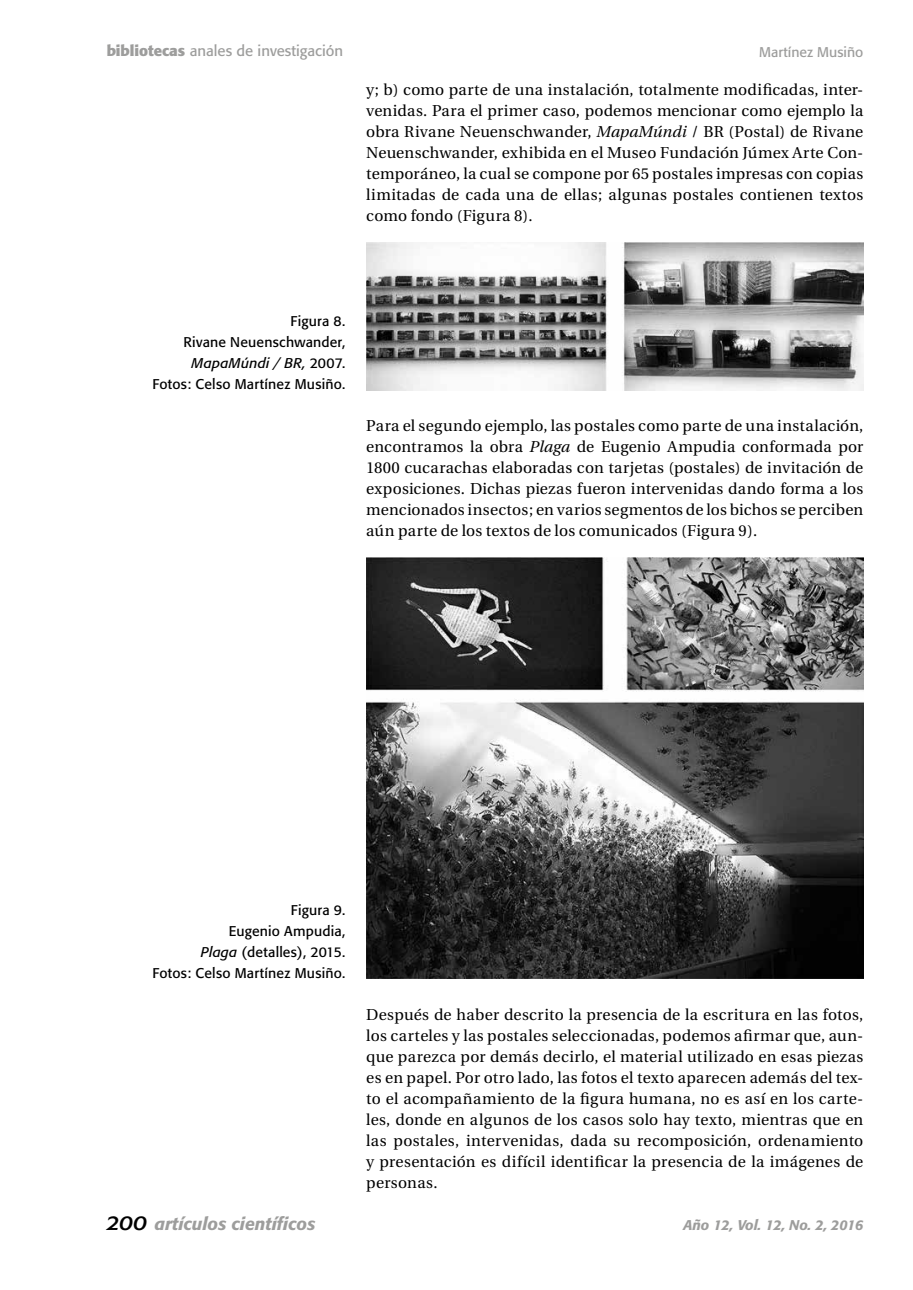
<style>
.page{position:relative;width:913px;height:1290px;background:#fff}
.page>*{position:absolute;margin:0;border:0;box-sizing:border-box;transform-origin:0 0}
.t1{font:italic 500 17.5px "Formata";color:#9d9d9c}
.t2{font:15.75px/21px "Utopia";letter-spacing:.015em;color:#000;text-align:justify}
.t3{font:14.88px "Formata";color:#9d9d9c}
.t4{font:14px/21px "Formata";letter-spacing:.015em;color:#000;text-align:right}
.t5{font:italic 500 14px "Formata";color:#9d9d9c}
.t6{font:14px "Formata";color:#9d9d9c}
.s1{font-weight:700}
.s2{font-style:italic}
</style>
<div class="page">
<img style="left:366px;top:243px;width:497px;height:147px">
<img style="left:366px;top:558px;width:497px;height:420px">
<p class="t3" style="left:107px;top:42px;width:238px"><span class="s1">bibliotecas</span> anales de investigación</p>
<p class="t6" style="left:759px;top:43px;width:106px">Martínez Musiño</p>
<p class="t2" style="left:366px;top:80px;width:499px">y; b) como parte de una instalación, totalmente modificadas, inter&shy;venidas. Para el primer caso, podemos mencionar como ejemplo la obra Rivane Neuenschwander, <span class="s2">MapaMúndi</span> / BR (Postal) de Rivane Neuenschwander, exhibida en el Museo Fundación Júmex Arte Con&shy;temporáneo, la cual se compone por 65 postales impresas con copias limitadas de cada una de ellas; algunas postales contienen textos como fondo (Figura 8).</p>
<p class="t4" style="left:152px;top:311px;width:194px">Figura 8.<br>Rivane Neuenschwander,<br><span class="s2">MapaMúndi / BR,</span> 2007.<br>Fotos: Celso Martínez Musiño.</p>
<p class="t2" style="left:366px;top:416px;width:499px">Para el segundo ejemplo, las postales como parte de una instalación, encontramos la obra <span class="s2">Plaga</span> de Eugenio Ampudia conformada por 1800 cucarachas elaboradas con tarjetas (postales) de invitación de exposiciones. Dichas piezas fueron intervenidas dando forma a los mencionados insectos; en varios segmentos de los bichos se perciben aún parte de los textos de los comunicados (Figura 9).</p>
<p class="t4" style="left:152px;top:899px;width:194px">Figura 9.<br>Eugenio Ampudia,<br><span class="s2">Plaga</span> (detalles), 2015.<br>Fotos: Celso Martínez Musiño.</p>
<p class="t2" style="left:366px;top:1004px;width:499px">Después de haber descrito la presencia de la escritura en las fotos, los carteles y las postales seleccionadas, podemos afirmar que, aun&shy;que parezca por demás decirlo, el material utilizado en esas piezas es en papel. Por otro lado, las fotos el texto aparecen además del tex&shy;to el acompañamiento de la figura humana, no es así en los carte&shy;les, donde en algunos de los casos solo hay texto, mientras que en las postales, intervenidas, dada su recomposición, ordenamiento y presentación es difícil identificar la presencia de la imágenes de personas.</p>
<p class="t1" style="left:155px;top:1213px;width:162px">artículos científicos</p>
<p class="t5" style="left:683px;top:1216px;width:181px">Año 12, Vol. 12, No. 2, 2016</p>
</div>
